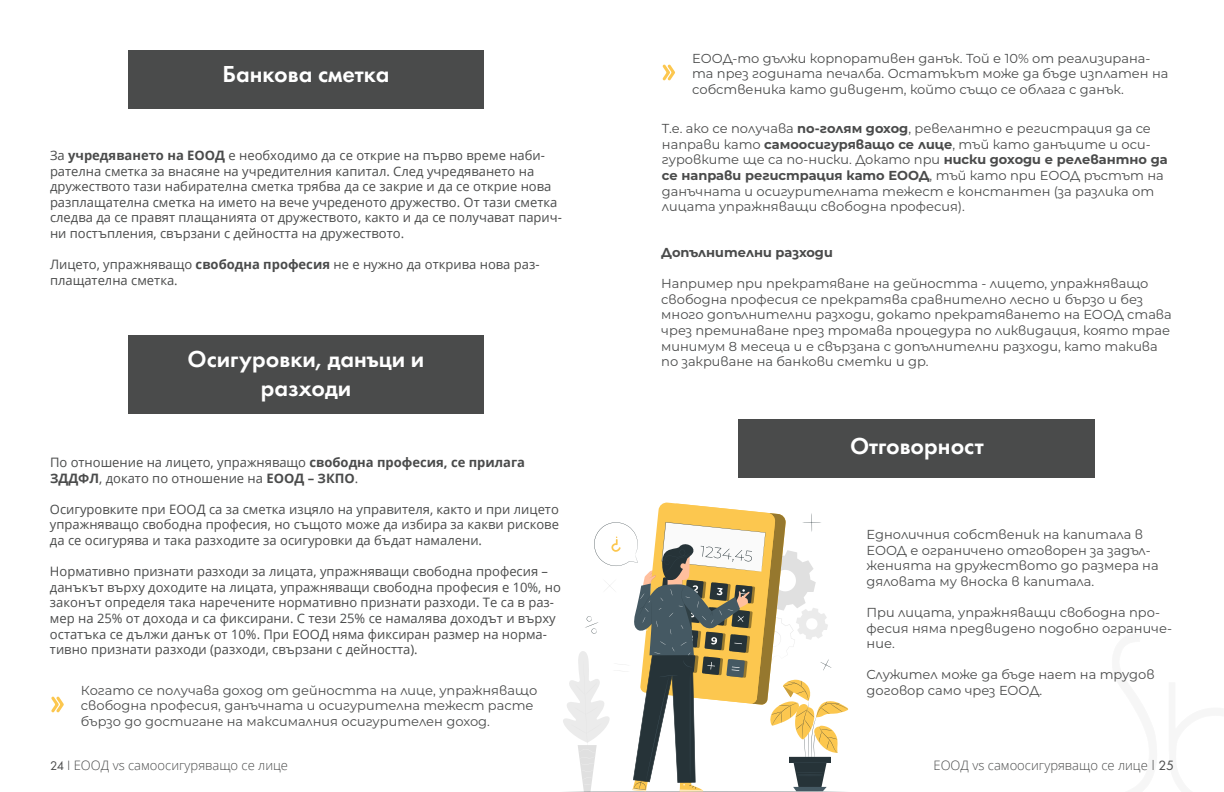
<style>
.page{position:relative;width:1224px;height:792px;background:#fff}
.page>*{position:absolute;margin:0;border:0;box-sizing:border-box;transform-origin:0 0}
.t1{font:600 24px/28.8px "Futura PT";color:#fff;text-align:center}
.t2{font:13px/15.6px "Montserrat";color:#4a4b4b}
.t3{font:13px/15.6px "Open Sans";color:#4a4b4b}
.t4{font:300 13px "Open Sans";color:#4a4b4b}
.t5{font:700 13px "Montserrat";color:#4a4b4b}
.s1{font-weight:700}
.s2{font-family:"Futura PT";font-weight:400}
.s3{font-size:14px}
.s4{font-family:"Futura PT";font-weight:400;font-size:14px}
</style>
<div class="page">
<div style="left:128px;top:50px;width:356px;height:59px;background:#4a4b4b"></div>
<div style="left:128px;top:335px;width:356px;height:79px;background:#4a4b4b"></div>
<svg style="left:51px;top:697px;width:13px;height:15px"></svg>
<svg style="left:662px;top:65px;width:13px;height:15px"></svg>
<div style="left:739px;top:419px;width:356px;height:59px;background:#4a4b4b"></div>
<svg style="left:563px;top:502px;width:286px;height:290px"></svg>
<p class="t1" style="left:222px;top:59px;width:169px">Банкова сметка</p>
<p class="t3" style="left:50px;top:147px;width:513px">За <span class="s1">учредяването на ЕООД</span> е необходимо да се открие на първо време наби&shy;рателна сметка за внасяне на учредителния капитал. След учредяването на дружеството тази набирателна сметка трябва да се закрие и да се открие нова разплащателна сметка на името на вече учреденото дружество. От тази сметка следва да се правят плащанията от дружеството, както и да се получават парич&shy;ни постъпления, свързани с дейността на дружеството.</p>
<p class="t3" style="left:50px;top:256px;width:491px">Лицето, упражняващо <span class="s1">свободна професия</span> не е нужно да открива нова раз&shy;плащателна сметка.</p>
<p class="t1" style="left:188px;top:344px;width:238px">Осигуровки, данъци и разходи</p>
<p class="t3" style="left:50px;top:454px;width:477px">По отношение на лицето, упражняващо <span class="s1">свободна професия, се прилага<br>ЗДДФЛ</span>, докато по отношение на <span class="s1">ЕООД – ЗКПО</span>.</p>
<p class="t3" style="left:50px;top:501px;width:510px;text-align:justify">Осигуровките при ЕООД са за сметка изцяло на управителя, както и при лицето упражняващо свободна професия, но същото може да избира за какви рискове да се осигурява и така разходите за осигуровки да бъдат намалени.</p>
<p class="t3" style="left:50px;top:563px;width:512px">Нормативно признати разходи за лицата, упражняващи свободна професия – данъкът върху доходите на лицата, упражняващи свободна професия е 10%, но законът определя така наречените нормативно признати разходи. Те са в раз&shy;мер на 25% от дохода и са фиксирани. С тези 25% се намалява доходът и върху остатъка се дължи данък от 10%. При ЕООД няма фиксиран размер на норма&shy;тивно признати разходи (разходи, свързани с дейността).</p>
<p class="t2" style="left:81px;top:682px;width:458px">Когато се получава доход от дейността на лице, упражняващо свободна професия, данъчната и осигурителна тежест расте бързо до достигане на максималния осигурителен доход.</p>
<p class="t2" style="left:692px;top:50px;width:478px">ЕООД-то дължи корпоративен данък. Той е 10% от реализирана&shy;та през годината печалба. Остатъкът може да бъде изплатен на собственика като дивидент, който също се облага с данък.</p>
<p class="t2" style="left:662px;top:120px;width:507px">Т.е. ако се получава <span class="s1">по-голям доход</span>, ревелантно е регистрация да се направи като <span class="s1">самоосигуряващо се лице</span>, тъй като данъците и оси&shy;гуровките ще са по-ниски. Докато при <span class="s1">ниски доходи е релевантно да се направи регистрация като ЕООД</span>, тъй като при ЕООД ръстът на данъчната и осигурителната тежест е константен (за разлика от лицата упражняващи свободна професия).</p>
<p class="t5" style="left:661px;top:243px;width:173px">Допълнителни разходи</p>
<p class="t2" style="left:661px;top:275px;width:512px">Например при прекратяване на дейността - лицето, упражняващо свободна професия се прекратява сравнително лесно и бързо и без много допълнителни разходи, докато прекратяването на ЕООД става чрез преминаване през тромава процедура по ликвидация, която трае минимум 8 месеца и е свързана с допълнителни разходи, като такива по закриване на банкови сметки и др.</p>
<p class="t1" style="left:850px;top:431px;width:135px">Отговорност</p>
<p class="t2" style="left:867px;top:526px;width:294px">Едноличния собственик на капитала в ЕООД е ограничено отговорен за задъл&shy;женията на дружеството до размера на дяловата му вноска в капитала.</p>
<p class="t2" style="left:867px;top:604px;width:307px">При лицата, упражняващи свободна про&shy;фесия няма предвидено подобно ограниче&shy;ние.</p>
<p class="t2" style="left:867px;top:667px;width:290px">Служител може да бъде нает на трудов договор само чрез ЕООД.</p>
<p class="t4" style="left:50px;top:756px;width:240px"><span class="s2">24</span> I ЕООД vs самоосигуряващо се лице</p>
<p class="t4" style="left:934px;top:756px;width:242px">ЕООД vs самоосигуряващо се лице <span class="s3">I</span> <span class="s4">25</span></p>
</div>
